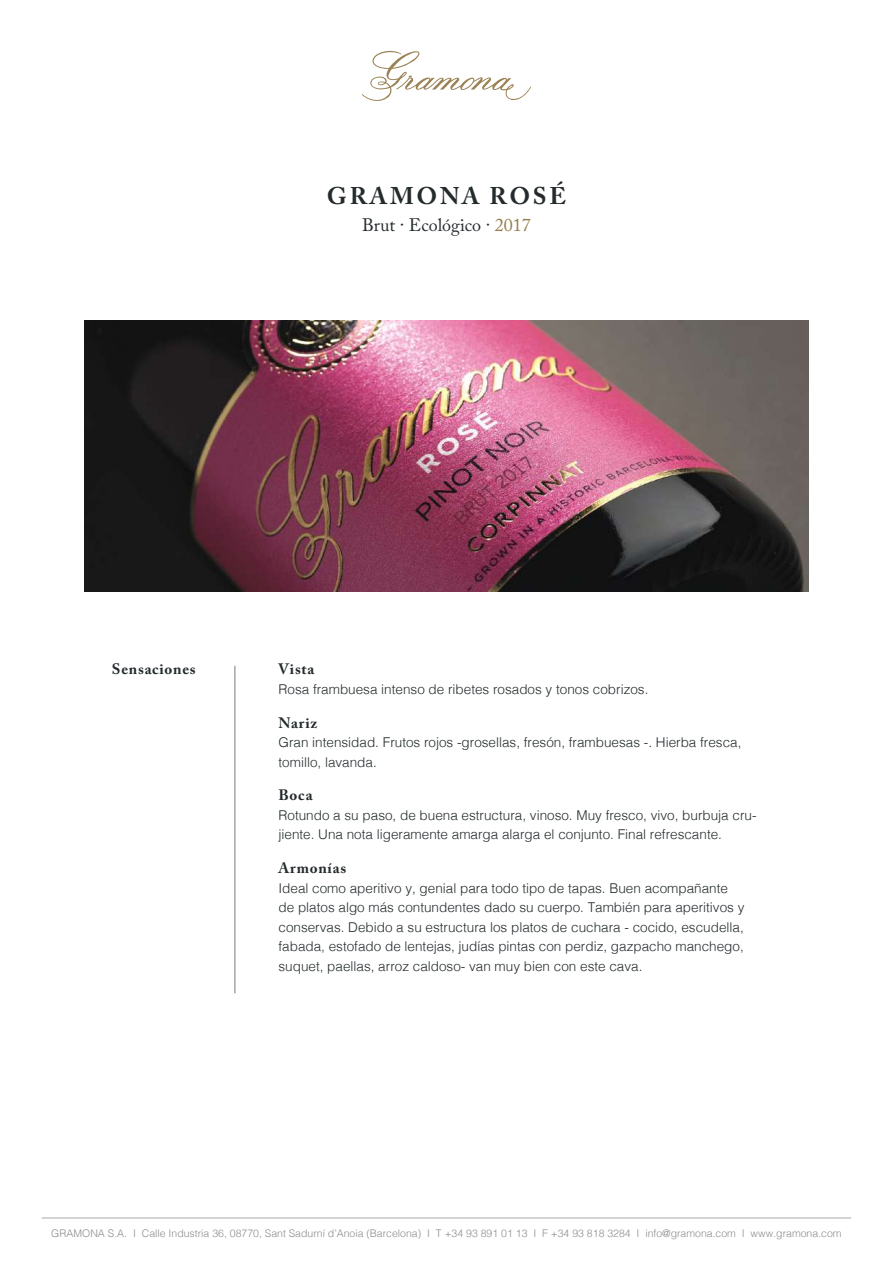
<style>
.page{position:relative;width:893px;height:1263px;background:#fff}
.page>*{position:absolute;margin:0;border:0;box-sizing:border-box;transform-origin:0 0}
.t1{font:700 24px "Adobe Caslon Pro";letter-spacing:.115em;color:#242b2d}
.t2{font:18px "Adobe Caslon Pro";color:#242b2d}
.t3{font:700 15px "Adobe Caslon Pro";letter-spacing:.05em;color:#242b2d}
.t4{font:300 13.5px/19.5px "Helvetica";color:#242b2d}
.t5{font:300 10.5px "Helvetica";color:#8b8d90}
.s1{color:#231f20}
.s2{color:#937b4b}
</style>
<div class="page">
<hr style="left:42px;top:1217px;width:809px;height:1px;background:#a8a9ad">
<svg style="left:362px;top:51px;width:169px;height:50px"></svg>
<hr style="left:235px;top:666px;width:1px;height:327px;background:#7b7a81">
<img style="left:84px;top:321px;width:725px;height:270px">
<h1 class="t1" style="left:327px;top:182px;width:241px">GRAMONA ROSÉ</h1>
<h2 class="t2" style="left:362px;top:214px;width:170px">Brut <span class="s1">·</span> Ecológico · <span class="s2">2017</span></h2>
<p class="t3" style="left:112px;top:660px;width:85px">Sensaciones</p>
<p class="t3" style="left:279px;top:660px;width:37px">Vista</p>
<p class="t4" style="left:279px;top:678px;width:371px">Rosa frambuesa intenso de ribetes rosados y tonos cobrizos.</p>
<p class="t3" style="left:279px;top:714px;width:40px">Nariz</p>
<p class="t4" style="left:279px;top:731px;width:464px">Gran intensidad. Frutos rojos -grosellas, fresón, frambuesas -. Hierba fresca, tomillo, lavanda.</p>
<p class="t3" style="left:279px;top:786px;width:35px">Boca</p>
<p class="t4" style="left:279px;top:804px;width:479px">Rotundo a su paso, de buena estructura, vinoso. Muy fresco, vivo, burbuja cru&shy;jiente. Una nota ligeramente amarga alarga el conjunto. Final refrescante.</p>
<p class="t3" style="left:279px;top:859px;width:69px">Armonías</p>
<p class="t4" style="left:279px;top:877px;width:467px">Ideal como aperitivo y, genial para todo tipo de tapas. Buen acompañante de platos algo más contundentes dado su cuerpo. También para aperitivos y conservas. Debido a su estructura los platos de cuchara - cocido, escudella, fabada, estofado de lentejas, judías pintas con perdiz, gazpacho manchego, suquet, paellas, arroz caldoso- van muy bien con este cava.</p>
<p class="t5" style="left:51px;top:1224px;width:792px">GRAMONA S.A. I Calle Industria 36, 08770, Sant Sadurní d’Anoia (Barcelona) I T +34 93 891 01 13 I F +34 93 818 3284 I info@gramona.com I www.gramona.com</p>
</div>
